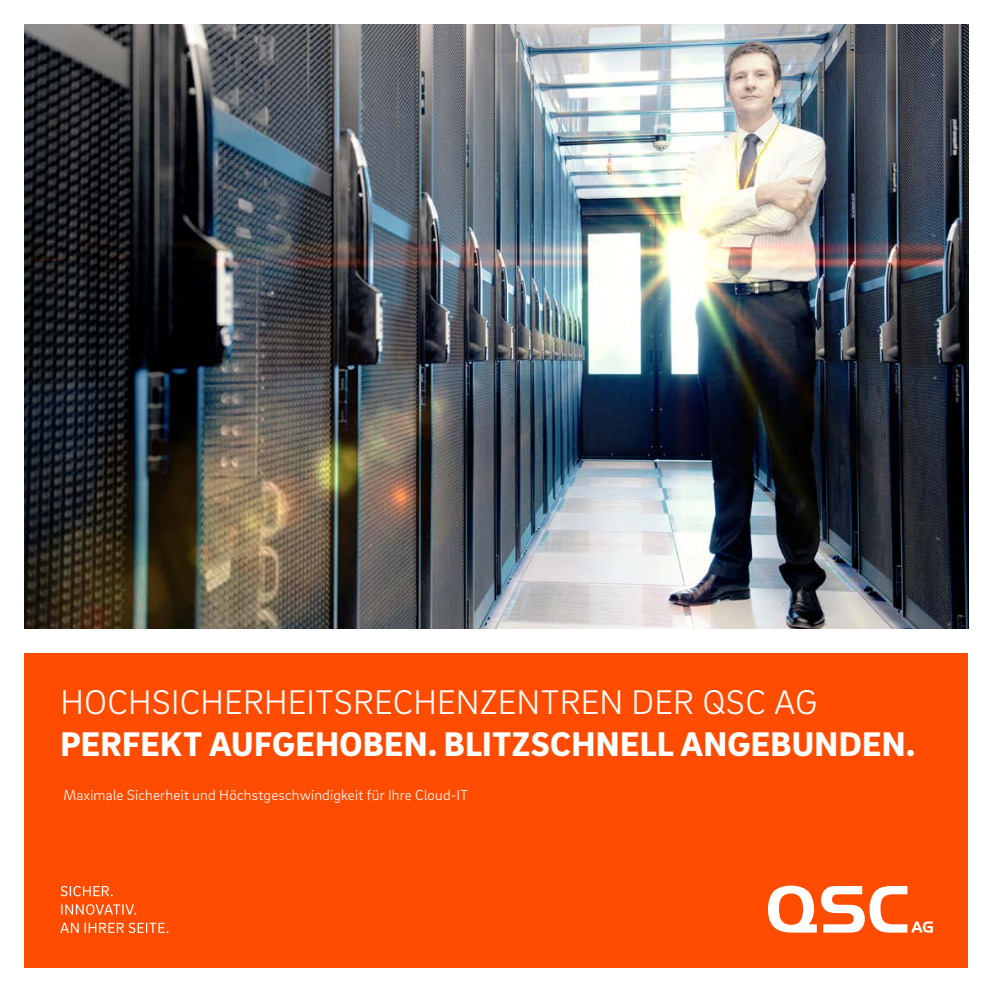
<style>
.page{position:relative;width:993px;height:993px;background:#fff}
.page>*{position:absolute;margin:0;border:0;box-sizing:border-box;transform-origin:0 0}
.Titel_Headline{font:900 35px "Brix Sans";letter-spacing:.01em;color:#fff}
.Titel_Headline-2{font:300 35px "Brix Sans";letter-spacing:.005em;color:#fff}
.Titel_Subline{font:300 14.88px "Brix Sans";letter-spacing:.01em;color:#fff}
</style>
<div class="page">
<div style="left:25px;top:653px;width:942px;height:314px;background:#ff4c00"></div>
<svg style="left:768px;top:885px;width:164px;height:47px"></svg>
<svg style="left:60px;top:922px;width:108px;height:10px"></svg>
<svg style="left:61px;top:904px;width:75px;height:10px"></svg>
<svg style="left:61px;top:885px;width:52px;height:11px"></svg>
<img style="left:25px;top:25px;width:942px;height:603px">
<p class="Titel_Headline-2" style="left:60px;top:680px;width:758px">HOCHSICHERHEITSRECHENZENTREN DER QSC AG</p>
<p class="Titel_Headline" style="left:60px;top:721px;width:855px">PERFEKT AUFGEHOBEN. BLITZSCHNELL ANGEBUNDEN.</p>
<p class="Titel_Subline" style="left:63px;top:785px;width:406px">Maximale Sicherheit und Höchstgeschwindigkeit für Ihre Cloud-IT</p>
</div>
